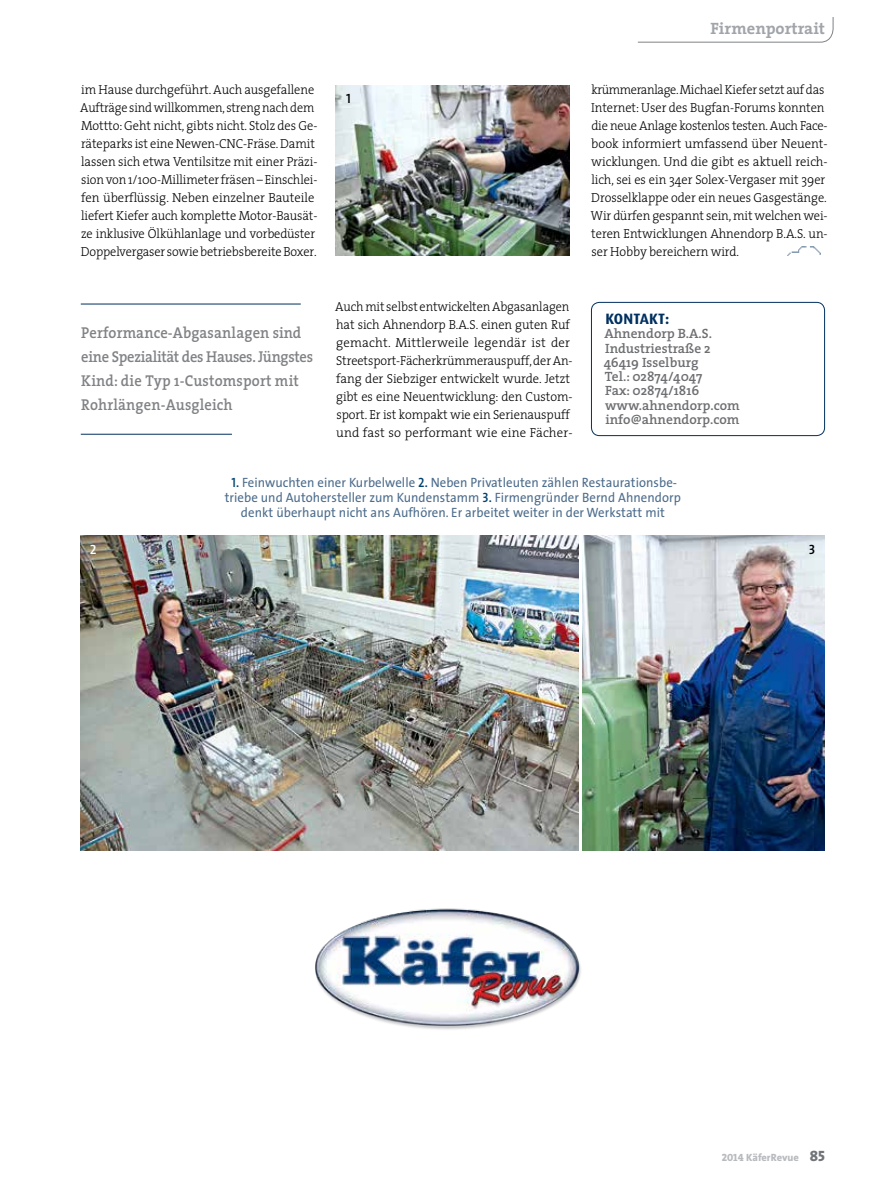
<style>
.page{position:relative;width:893px;height:1191px;background:#fff}
.page>*{position:absolute;margin:0;border:0;box-sizing:border-box;transform-origin:0 0}
.t1{font:700 16.5px "The Serif";color:#a1a4a9}
.t2{font:600 15.75px/24px "The Serif";letter-spacing:.01em;color:#808285;scale:.92 1}
.t3{font:700 15px "Dax";letter-spacing:.01em;color:#00305f}
.t4{font:13.5px/15px "The Sans";letter-spacing:.005em;color:#4c6c8c;text-align:center;scale:.95 1}
.t5{font:600 13.5px/14.2px "The Serif";color:#6d6e71}
.t6{font:13.5px "The Sans Semi Bold Caps";color:#000}
.t7{font:13.5px "The Sans Semi Bold Caps";color:#fff}
.t8{font:300 13.2px/18px "The Serif";letter-spacing:-.005em;color:#000;scale:.94 1}
.t9{font:300 13.2px/18px "The Serif";letter-spacing:-.005em;color:#000;scale:.95 1}
.t10{font:800 10.5px "The Sans";color:#b8babe}
.s1{font-family:"The Sans Semi Bold Caps";color:#004271}
.s2{font-family:"The Serif Extra Bold Caps";font-weight:400}
.s3{font-family:"The Serif Extra Bold Caps";font-weight:400;font-size:15px;color:#717478}
</style>
<div class="page">
<img style="left:787px;top:246px;width:34px;height:10px">
<hr style="left:81px;top:304px;width:220px;height:1px;background:#00305f">
<hr style="left:81px;top:434px;width:151px;height:1px;background:#00305f">
<img style="left:336px;top:85px;width:234px;height:170px">
<img style="left:583px;top:536px;width:242px;height:314px">
<img style="left:81px;top:536px;width:497px;height:314px">
<img style="left:315px;top:908px;width:266px;height:122px">
<svg style="left:637px;top:17px;width:197px;height:26px"></svg>
<div style="left:591px;top:302px;width:234px;height:134px;border:1px solid #00305f;border-radius:8px"></div>
<p class="t1" style="left:710px;top:15px;width:116px">Firmenportrait</p>
<p class="t9" style="left:80px;top:80px;width:251px">im Hause durchgeführt. Auch ausgefallene Aufträge sind willkommen, streng nach dem Mottto: Geht nicht, gibts nicht. Stolz des Ge&shy;räteparks ist eine Newen-CNC-Fräse. Damit lassen sich etwa Ventilsitze mit einer Präzi&shy;sion von 1/100-Millimeter fräsen – Einschlei&shy;fen überflüssig. Neben einzelner Bauteile liefert Kiefer auch komplette Motor-Bausät&shy;ze inklusive Ölkühlanlage und vorbedüster Doppelvergaser sowie betriebsbereite Boxer.</p>
<p class="t8" style="left:591px;top:80px;width:253px">krümmeranlage. Michael Kiefer setzt auf das Internet: User des Bugfan-Forums konnten die neue Anlage kostenlos testen. Auch Face&shy;book informiert umfassend über Neuent&shy;wicklungen. Und die gibt es aktuell reich&shy;lich, sei es ein 34er Solex-Vergaser mit 39er Drosselklappe oder ein neues Gasgestänge.<br>Wir dürfen gespannt sein, mit welchen wei&shy;teren Entwicklungen Ahnendorp B.A.S. un&shy;ser Hobby bereichern wird.</p>
<p class="t6" style="left:346px;top:87px;width:6px">1</p>
<p class="t2" style="left:81px;top:321px;width:253px">Performance-Abgasanlagen sind eine Spezialität des Hauses. Jüngstes<br>Kind: die Typ 1-Customsport mit<br>Rohrlängen-Ausgleich</p>
<p class="t8" style="left:335px;top:297px;width:254px">Auch mit selbst entwickelten Abgasanlagen hat sich Ahnendorp B.A.S. einen guten Ruf gemacht. Mittlerweile legendär ist der Streetsport-Fächerkrümmerauspuff, der An&shy;fang der Siebziger entwickelt wurde. Jetzt gibt es eine Neuentwicklung: den Custom&shy;sport. Er ist kompakt wie ein Serienauspuff und fast so performant wie eine Fächer-</p>
<p class="t3" style="left:605px;top:310px;width:66px">KONTAKT:</p>
<p class="t5" style="left:604px;top:326px;width:138px">Ahnendorp B.A.S.<br>Industriestraße 2<br>46419 Isselburg<br>Tel.: 02874/4047<br>Fax: 02874/1816 www.ahnendorp.com info@ahnendorp.com</p>
<p class="t4" style="left:225px;top:474px;width:482px"><span class="s1">1.</span> Feinwuchten einer Kurbelwelle <span class="s1">2.</span> Neben Privatleuten zählen Restaurationsbe&shy;triebe und Autohersteller zum Kundenstamm <span class="s1">3.</span> Firmengründer Bernd Ahnendorp denkt überhaupt nicht ans Aufhören. Er arbeitet weiter in der Werkstatt mit</p>
<p class="t7" style="left:90px;top:538px;width:8px">2</p>
<p class="t6" style="left:809px;top:538px;width:8px">3</p>
<p class="t10" style="left:722px;top:1148px;width:105px"><span class="s2">2014</span> KäferRevue <span class="s3">85</span></p>
</div>
